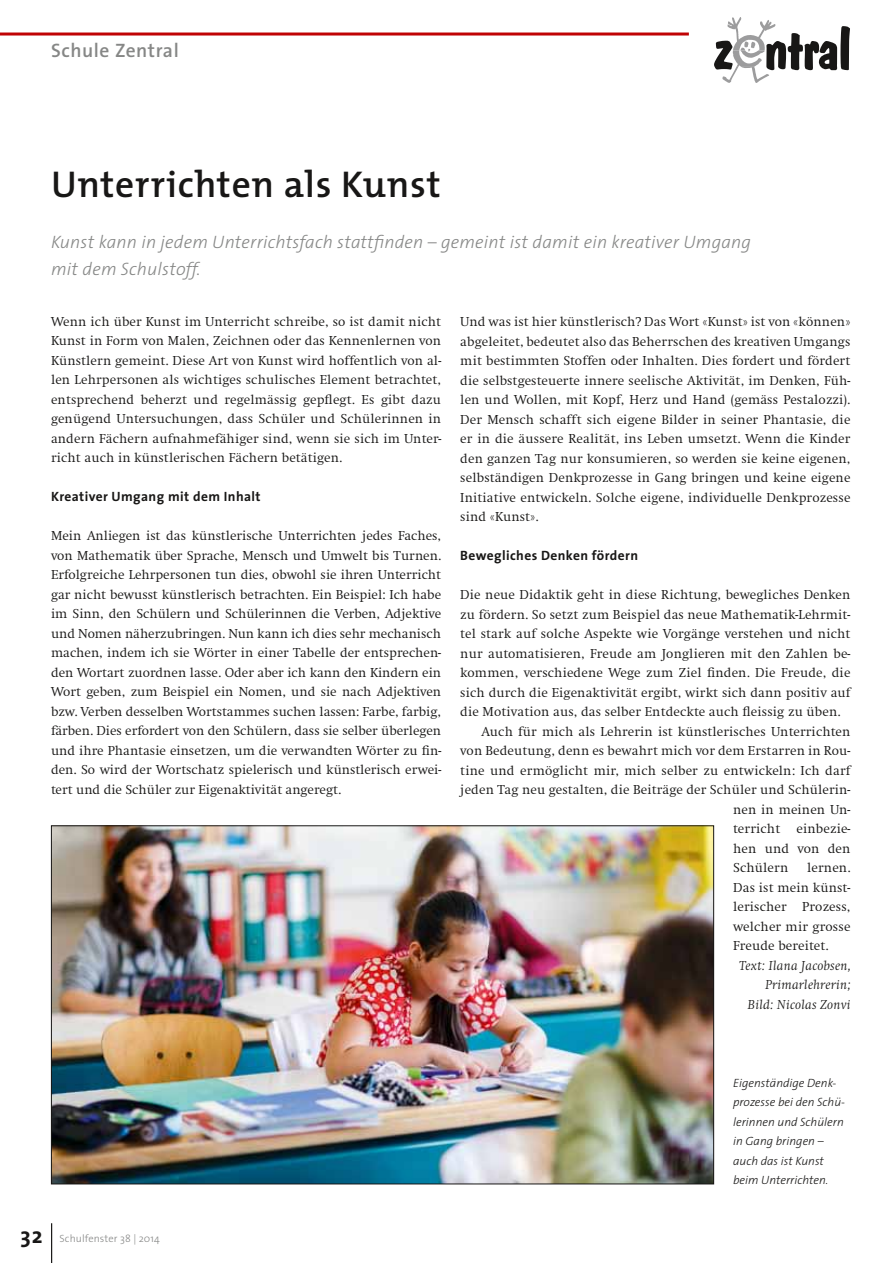
<style>
.page{position:relative;width:893px;height:1263px;background:#fff}
.page>*{position:absolute;margin:0;border:0;box-sizing:border-box;transform-origin:0 0}
.t1{font:600 37.5px "The Mix";letter-spacing:.02em;color:#181716}
.t2{font:600 19.5px "The Sans";letter-spacing:.03em;color:#868786}
.t3{font:italic 300 18px/27px "The Sans";letter-spacing:.01em;color:#868786}
.t4{font:300 13.5px/19.5px "Swift";letter-spacing:.01em;color:#181716;text-align:justify}
.t5{font:700 13.5px "The Sans";letter-spacing:.03em;color:#181716}
.t6{font:italic 300 13.5px "Swift";letter-spacing:.02em;color:#181716}
.t7{font:italic 300 12px/19.5px "The Sans";color:#181716}
.t8{font:300 10.5px "The Sans";letter-spacing:.01em;color:#868786}
.s1{font-weight:700;font-size:22.5px;color:#181716}
</style>
<div class="page">
<hr style="left:0;top:33px;width:689px;height:3px;background:#c00304">
<hr style="left:51px;top:1223px;width:1px;height:40px;background:#181716">
<img style="left:53px;top:827px;width:659px;height:355px">
<svg style="left:714px;top:17px;width:136px;height:66px"></svg>
<p class="t2" style="left:51px;top:34px;width:129px">Schule Zentral</p>
<p class="t1" style="left:51px;top:153px;width:391px">Unterrichten als Kunst</p>
<p class="t3" style="left:51px;top:228px;width:702px">Kunst kann in jedem Unterrichtsfach stattfinden – gemeint ist damit ein kreativer Umgang mit dem Schulstoff.</p>
<p class="t4" style="left:460px;top:312px;width:392px">Und was ist hier künstlerisch? Das Wort «Kunst» ist von «können» abgeleitet, bedeutet also das Beherrschen des kreativen Umgangs mit bestimmten Stoffen oder Inhalten. Dies fordert und fördert die selbstgesteuerte innere seelische Aktivität, im Denken, Füh&shy;len und Wollen, mit Kopf, Herz und Hand (gemäss Pestalozzi).<br>Der Mensch schafft sich eigene Bilder in seiner Phantasie, die er in die äussere Realität, ins Leben umsetzt. Wenn die Kinder den ganzen Tag nur konsumieren, so werden sie keine eigenen, selbständigen Denkprozesse in Gang bringen und keine eigene Initiative entwickeln. Solche eigene, individuelle Denkprozesse sind «Kunst».</p>
<p class="t5" style="left:460px;top:544px;width:179px">Bewegliches Denken fördern</p>
<p class="t4" style="left:460px;top:585px;width:392px">Die neue Didaktik geht in diese Richtung, bewegliches Denken</p>
<p class="t4" style="left:460px;top:605px;width:392px">zu fördern. So setzt zum Beispiel das neue Mathematik-Lehrmit-</p>
<p class="t4" style="left:460px;top:624px;width:392px">tel stark auf solche Aspekte wie Vorgänge verstehen und nicht</p>
<p class="t4" style="left:460px;top:644px;width:392px">nur automatisieren, Freude am Jonglieren mit den Zahlen be-</p>
<p class="t4" style="left:460px;top:663px;width:392px">kommen, verschiedene Wege zum Ziel finden. Die Freude, die</p>
<p class="t4" style="left:460px;top:683px;width:392px">sich durch die Eigenaktivität ergibt, wirkt sich dann positiv auf</p>
<p class="t4" style="left:460px;top:702px;width:382px">die Motivation aus, das selber Entdeckte auch fleissig zu üben.</p>
<p class="t4" style="left:482px;top:722px;width:370px">Auch für mich als Lehrerin ist künstlerisches Unterrichten</p>
<p class="t4" style="left:460px;top:741px;width:392px">von Bedeutung, denn es bewahrt mich vor dem Erstarren in Rou-</p>
<p class="t4" style="left:460px;top:761px;width:392px">tine und ermöglicht mir, mich selber zu entwickeln: Ich darf</p>
<p class="t4" style="left:460px;top:780px;width:392px">jeden Tag neu gestalten, die Beiträge der Schüler und Schülerin-</p>
<p class="t4" style="left:733px;top:800px;width:119px">nen in meinen Un-</p>
<p class="t4" style="left:733px;top:819px;width:119px">terricht einbezie-</p>
<p class="t4" style="left:733px;top:839px;width:119px">hen und von den</p>
<p class="t4" style="left:733px;top:858px;width:57px">Schülern</p>
<p class="t4" style="left:807px;top:858px;width:45px">lernen.</p>
<p class="t4" style="left:733px;top:878px;width:119px">Das ist mein künst-</p>
<p class="t4" style="left:733px;top:897px;width:119px">lerischer Prozess,</p>
<p class="t4" style="left:733px;top:917px;width:119px">welcher mir grosse</p>
<p class="t4" style="left:733px;top:936px;width:97px">Freude bereitet.</p>
<p class="t6" style="left:740px;top:958px;width:112px">Text: Ilana Jacobsen,</p>
<p class="t6" style="left:765px;top:977px;width:86px">Primarlehrerin;</p>
<p class="t6" style="left:748px;top:997px;width:104px">Bild: Nicolas Zonvi</p>
<p class="t4" style="left:51px;top:312px;width:392px">Wenn ich über Kunst im Unterricht schreibe, so ist damit nicht Kunst in Form von Malen, Zeichnen oder das Kennenlernen von Künstlern gemeint. Diese Art von Kunst wird hoffentlich von al&shy;len Lehrpersonen als wichtiges schulisches Element betrachtet, entsprechend beherzt und regelmässig gepflegt. Es gibt dazu genügend Untersuchungen, dass Schüler und Schülerinnen in andern Fächern aufnahmefähiger sind, wenn sie sich im Unter&shy;richt auch in künstlerischen Fächern betätigen.</p>
<p class="t5" style="left:51px;top:485px;width:211px">Kreativer Umgang mit dem Inhalt</p>
<p class="t4" style="left:51px;top:526px;width:392px">Mein Anliegen ist das künstlerische Unterrichten jedes Faches, von Mathematik über Sprache, Mensch und Umwelt bis Turnen.<br>Erfolgreiche Lehrpersonen tun dies, obwohl sie ihren Unterricht gar nicht bewusst künstlerisch betrachten. Ein Beispiel: Ich habe im Sinn, den Schülern und Schülerinnen die Verben, Adjektive und Nomen näherzubringen. Nun kann ich dies sehr mechanisch machen, indem ich sie Wörter in einer Tabelle der entsprechen&shy;den Wortart zuordnen lasse. Oder aber ich kann den Kindern ein Wort geben, zum Beispiel ein Nomen, und sie nach Adjektiven bzw. Verben desselben Wortstammes suchen lassen: Farbe, farbig, färben. Dies erfordert von den Schülern, dass sie selber überlegen und ihre Phantasie einsetzen, um die verwandten Wörter zu fin&shy;den. So wird der Wortschatz spielerisch und künstlerisch erwei&shy;tert und die Schüler zur Eigenaktivität angeregt.</p>
<p class="t8" style="left:20px;top:1230px;width:141px"><span class="s1">32</span> Schulfenster 38 | 2014</p>
<p class="t7" style="left:733px;top:1072px;width:113px">Eigenständige Denk&shy;prozesse bei den Schü&shy;lerinnen und Schülern in Gang bringen – auch das ist Kunst beim Unterrichten.</p>
</div>
